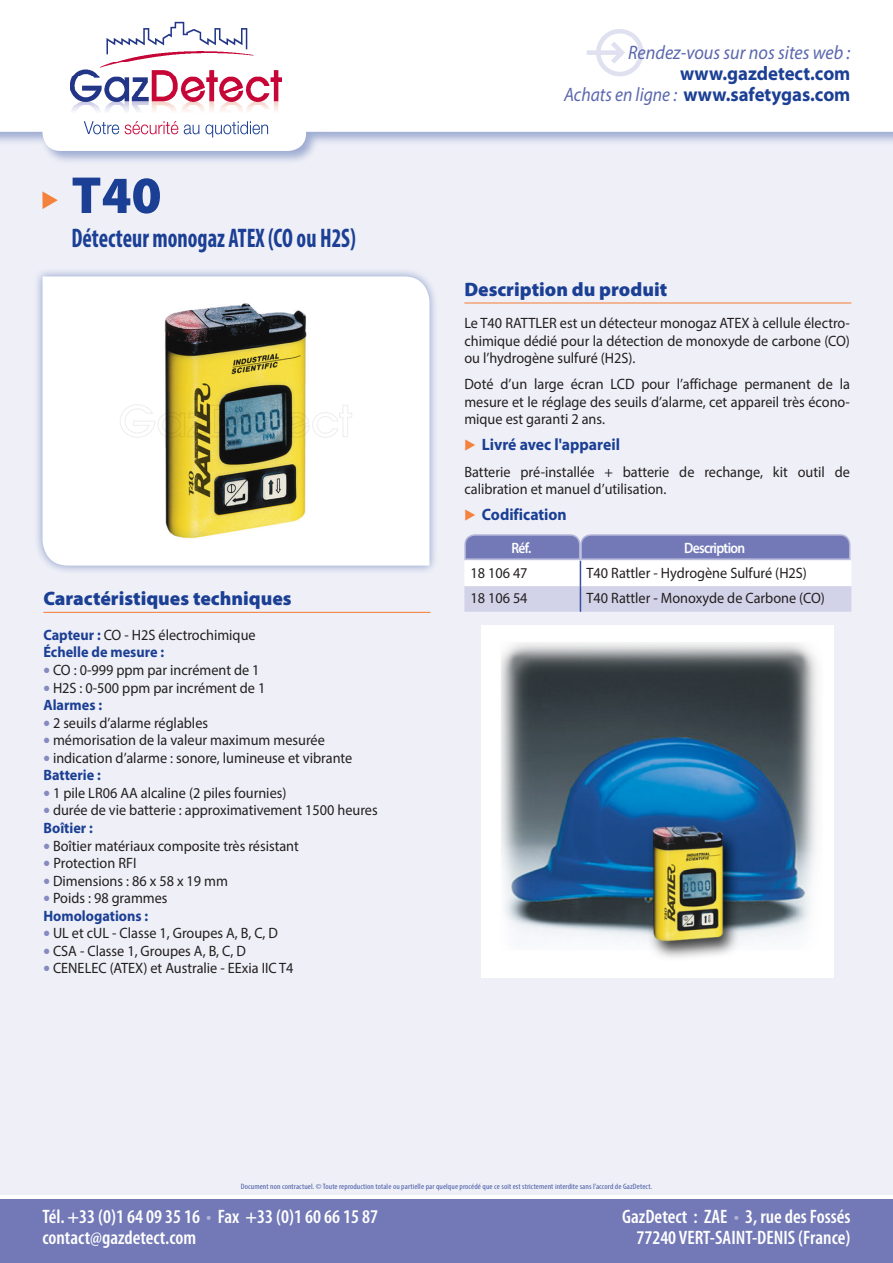
<style>
.page{position:relative;width:893px;height:1263px;background:#fff}
.page>*{position:absolute;margin:0;border:0;box-sizing:border-box;transform-origin:0 0}
.t1{font:900 52.5px "Myriad Pro";color:#1b3f94}
.t2{font:700 condensed 27px "Myriad Pro";color:#1b3f94;scale:.83 1}
.t3{font:600 condensed 19.5px/21px "Myriad Pro";color:#fff}
.t4{font:700 semi-expanded 19.5px/21px "Myriad Pro";color:#1b3f94;text-align:right;scale:.9 1}
.t5{font:900 19.5px "Myriad Pro";color:#1b3f94}
.t6{font:italic 19.5px "Myriad Pro";color:#5b67ad;scale:.93 1}
.t7{font:700 16.5px "Myriad Pro";color:#1b3f94;scale:.95 1}
.t8{font:15px/17.5px "Myriad Pro";color:#231f20;text-align:justify;scale:.95 1}
.t9{font:700 15px "Myriad Pro";color:#1b3f94;scale:.95 1}
.t10{font:600 15px "Myriad Pro";letter-spacing:-.05em;color:#fff;scale:.9 1}
.t11{font:condensed 7.8px "Myriad Pro";letter-spacing:.01em;color:#495ca5;scale:1.1 1}
.s1{font-weight:700;color:#1b3f94}
.s2{font-weight:900;font-stretch:semi-expanded;font-size:18px;color:#878ac1}
.s3{font-weight:400;font-style:italic;font-stretch:normal;color:#5b67ad}
.s4{color:#b1b3d7}
</style>
<div class="page">
<div style="left:0;top:0;width:893px;height:1195px;background:#eeeff7"></div>
<svg style="left:42px;top:191px;width:16px;height:18px"></svg>
<div style="left:34px;top:267px;width:405px;height:308px;background:#1b3f94;opacity:.48"></div>
<div style="left:43px;top:276px;width:386px;height:290px;background:#fff"></div>
<div style="left:0;top:1199px;width:893px;height:64px;background:#7379b7"></div>
<div style="left:0;top:0;width:893px;height:165px;background:#1b3f94;opacity:.38"></div>
<svg style="left:0;top:0;width:893px;height:151px;background:#fafafc"></svg>
<svg style="left:587px;top:29px;width:56px;height:47px"></svg>
<img style="left:71px;top:21px;width:211px;height:92px">
<svg style="left:184px;top:121px;width:84px;height:16px"></svg>
<svg style="left:125px;top:121px;width:53px;height:13px"></svg>
<svg style="left:84px;top:121px;width:35px;height:13px"></svg>
<hr style="left:464px;top:302px;width:387px;height:1px;background:#f4823d">
<hr style="left:43px;top:612px;width:387px;height:1px;background:#f4823d">
<img style="left:96px;top:281px;width:279px;height:279px">
<img style="left:481px;top:625px;width:352px;height:352px">
<svg style="left:464px;top:534px;width:387px;height:78px;background:#c4c6e1"></svg>
<svg style="left:120px;top:404px;width:232px;height:35px;background:#b3b89a"></svg>
<p class="t1" style="left:71px;top:160px;width:92px">T40</p>
<p class="t2" style="left:71px;top:222px;width:344px">Détecteur monogaz ATEX (CO ou H2S)</p>
<p class="t5" style="left:43px;top:585px;width:250px">Caractéristiques techniques</p>
<p class="t8" style="left:43px;top:626px;width:225px"><span class="s1">Capteur :</span> CO - H2S électrochimique</p>
<p class="t9" style="left:43px;top:643px;width:129px">Échelle de mesure :</p>
<p class="t8" style="left:43px;top:661px;width:229px"><span class="s2">•</span> CO : 0-999 ppm par incrément de 1</p>
<p class="t8" style="left:43px;top:678px;width:235px"><span class="s2">•</span> H2S : 0-500 ppm par incrément de 1</p>
<p class="t9" style="left:43px;top:695px;width:63px">Alarmes :</p>
<p class="t8" style="left:43px;top:714px;width:175px"><span class="s2">•</span> 2 seuils d’alarme réglables</p>
<p class="t8" style="left:43px;top:731px;width:298px"><span class="s2">•</span> mémorisation de la valeur maximum mesurée</p>
<p class="t8" style="left:43px;top:749px;width:327px"><span class="s2">•</span> indication d’alarme : sonore, lumineuse et vibrante</p>
<p class="t9" style="left:43px;top:765px;width:62px">Batterie :</p>
<p class="t8" style="left:43px;top:784px;width:257px"><span class="s2">•</span> 1 pile LR06 AA alcaline (2 piles fournies)</p>
<p class="t8" style="left:43px;top:801px;width:353px"><span class="s2">•</span> durée de vie batterie : approximativement 1500 heures</p>
<p class="t9" style="left:43px;top:818px;width:54px">Boîtier :</p>
<p class="t8" style="left:43px;top:836px;width:270px"><span class="s2">•</span> Boîtier matériaux composite très résistant</p>
<p class="t8" style="left:43px;top:854px;width:99px"><span class="s2">•</span> Protection RFI</p>
<p class="t8" style="left:43px;top:872px;width:196px"><span class="s2">•</span> Dimensions : 86 x 58 x 19 mm</p>
<p class="t8" style="left:43px;top:889px;width:132px"><span class="s2">•</span> Poids : 98 grammes</p>
<p class="t9" style="left:43px;top:906px;width:112px">Homologations :</p>
<p class="t8" style="left:43px;top:924px;width:248px"><span class="s2">•</span> UL et cUL - Classe 1, Groupes A, B, C, D</p>
<p class="t8" style="left:43px;top:942px;width:215px"><span class="s2">•</span> CSA - Classe 1, Groupes A, B, C, D</p>
<p class="t8" style="left:43px;top:959px;width:265px"><span class="s2">•</span> CENELEC (ATEX) et Australie - EExia IIC T4</p>
<h3 class="t6" style="left:628px;top:40px;width:241px">Rendez-vous sur nos sites web :</h3>
<h3 class="t4" style="left:564px;top:63px;width:320px">www.gazdetect.com<br><span class="s3">Achats en ligne :</span> www.safetygas.com</h3>
<p class="t5" style="left:464px;top:276px;width:204px">Description du produit</p>
<p class="t8" style="left:464px;top:314px;width:407px">Le T40 RATTLER est un détecteur monogaz ATEX à cellule électro&shy;chimique dédié pour la détection de monoxyde de carbone (CO) ou l’hydrogène sulfuré (H2S).</p>
<p class="t8" style="left:464px;top:375px;width:407px">Doté d’un large écran LCD pour l’affichage permanent de la mesure et le réglage des seuils d’alarme, cet appareil très écono&shy;mique est garanti 2 ans.</p>
<p class="t7" style="left:482px;top:434px;width:147px">Livré avec l'appareil</p>
<p class="t8" style="left:464px;top:462px;width:407px">Batterie pré-installée + batterie de rechange, kit outil de calibration et manuel d’utilisation.</p>
<p class="t7" style="left:482px;top:504px;width:91px">Codification</p>
<p class="t10" style="left:512px;top:538px;width:23px">Réf.</p>
<p class="t10" style="left:684px;top:538px;width:69px">Description</p>
<p class="t8" style="left:470px;top:564px;width:62px">18 106 47</p>
<p class="t8" style="left:586px;top:564px;width:234px">T40 Rattler - Hydrogène Sulfuré (H2S)</p>
<p class="t8" style="left:470px;top:589px;width:62px">18 106 54</p>
<p class="t8" style="left:586px;top:589px;width:252px">T40 Rattler - Monoxyde de Carbone (CO)</p>
<p class="t11" style="left:241px;top:1182px;width:375px">Document non contractuel. © Toute reproduction totale ou partielle par quelque procédé que ce soit est strictement interdite sans l’accord de GazDetect.</p>
<h3 class="t3" style="left:43px;top:1206px;width:337px">Tél. +33 (0)1 64 09 35 16 <span class="s4">•</span> Fax +33 (0)1 60 66 15 87 contact@gazdetect.com</h3>
<h3 class="t3" style="left:622px;top:1206px;width:230px;text-align:right">GazDetect : ZAE <span class="s4">•</span> 3, rue des Fossés<br>77240 VERT-SAINT-DENIS (France)</h3>
</div>
